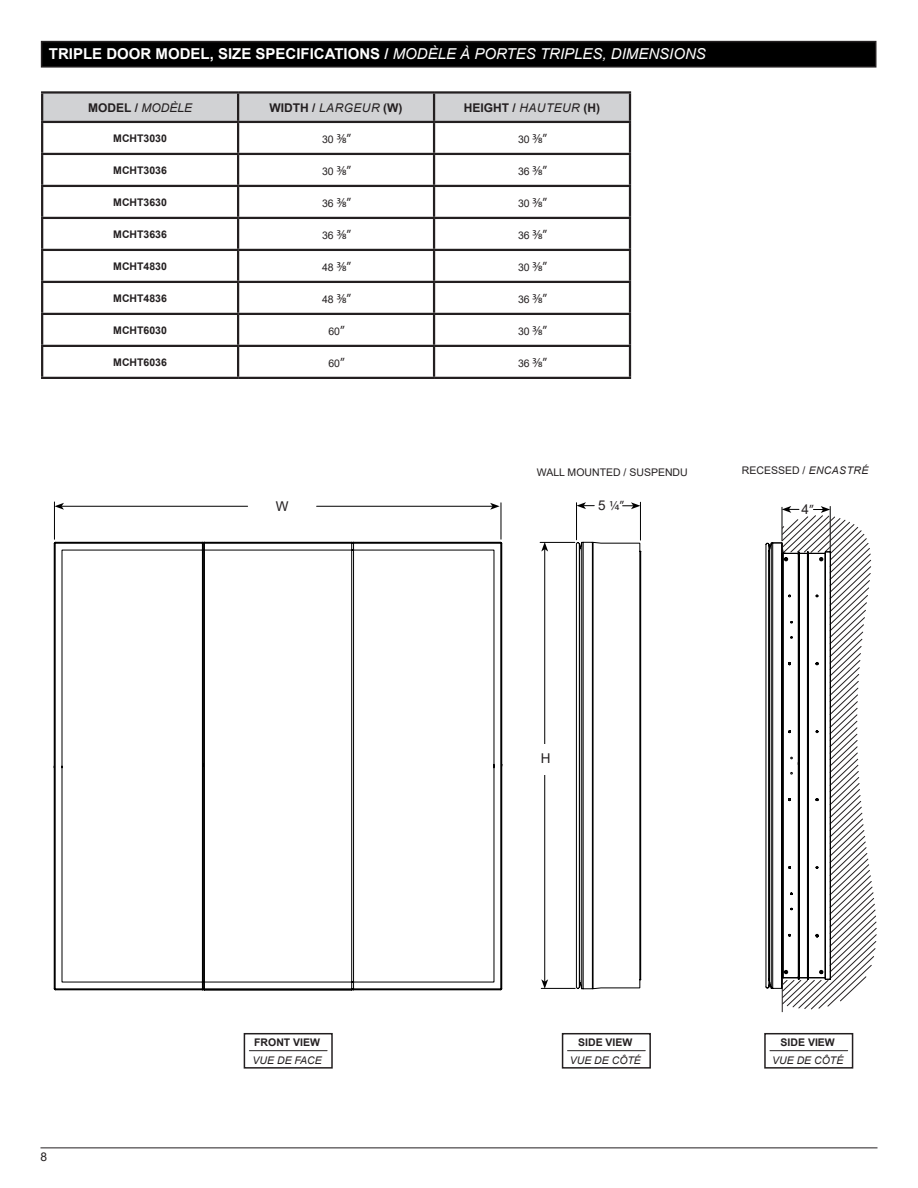
<style>
.page{position:relative;width:918px;height:1188px;background:#fff}
.page>*{position:absolute;margin:0;border:0;box-sizing:border-box;transform-origin:0 0}
.t1{font:700 15px "Arial";color:#fff}
.t2{font:13.5px "Myriad Pro";color:#231f20}
.t3{font:13.5px "Arial";color:#231f20}
.t4{font:700 12px "Arial";color:#231f20}
.t5{font:12px "Arial";color:#231f20}
.t6{font:700 10.5px "Arial";color:#231f20}
.t7{font:10.5px "Arial";color:#231f20}
.t8{font:italic 10.5px "Arial";color:#231f20}
.s1{font-weight:400;font-style:italic}
.s2{font-family:"Arial";font-size:10.5px}
.s3{font-family:"Myriad Pro";font-size:13.5px}
.s4{font-style:italic}
.s5{font-family:"Arial"}
.s6{font-family:"Myriad Pro"}
</style>
<div class="page">
<hr style="left:40px;top:1148px;width:838px;height:1px;background:#231f20">
<svg style="left:53px;top:541px;width:450px;height:449px"></svg>
<svg style="left:576px;top:542px;width:65px;height:448px"></svg>
<hr style="left:576px;top:503px;width:1px;height:37px;background:#000">
<hr style="left:640px;top:502px;width:1px;height:38px;background:#000">
<hr style="left:544px;top:549px;width:1px;height:433px;background:#000">
<svg style="left:541px;top:543px;width:7px;height:9px"></svg>
<svg style="left:541px;top:979px;width:7px;height:9px"></svg>
<hr style="left:541px;top:988px;width:34px;height:1px;background:#000">
<hr style="left:540px;top:542px;width:35px;height:1px;background:#000">
<div style="left:540px;top:744px;width:10px;height:31px;background:#fff"></div>
<svg style="left:623px;top:502px;width:17px;height:7px"></svg>
<svg style="left:813px;top:506px;width:17px;height:7px"></svg>
<svg style="left:577px;top:502px;width:17px;height:7px"></svg>
<svg style="left:782px;top:506px;width:17px;height:7px"></svg>
<hr style="left:782px;top:507px;width:1px;height:34px;background:#000">
<hr style="left:830px;top:506px;width:1px;height:46px;background:#000">
<svg style="left:782px;top:515px;width:95px;height:495px"></svg>
<hr style="left:782px;top:978px;width:1px;height:34px;background:#231f20">
<svg style="left:765px;top:524px;width:67px;height:467px"></svg>
<div style="left:43px;top:94px;width:586px;height:27px;background:#d1d2d4"></div>
<hr style="left:41px;top:94px;width:2px;height:27px;background:#231f20">
<hr style="left:237px;top:94px;width:2px;height:27px;background:#231f20">
<hr style="left:238px;top:121px;width:196px;height:2px;background:#231f20">
<hr style="left:434px;top:121px;width:197px;height:2px;background:#231f20">
<hr style="left:238px;top:153px;width:196px;height:2px;background:#231f20">
<hr style="left:434px;top:153px;width:197px;height:2px;background:#231f20">
<hr style="left:238px;top:185px;width:196px;height:2px;background:#231f20">
<hr style="left:434px;top:185px;width:197px;height:2px;background:#231f20">
<hr style="left:238px;top:217px;width:196px;height:2px;background:#231f20">
<hr style="left:434px;top:217px;width:197px;height:2px;background:#231f20">
<hr style="left:238px;top:249px;width:196px;height:2px;background:#231f20">
<hr style="left:434px;top:249px;width:197px;height:2px;background:#231f20">
<hr style="left:238px;top:281px;width:196px;height:2px;background:#231f20">
<hr style="left:434px;top:281px;width:197px;height:2px;background:#231f20">
<hr style="left:238px;top:313px;width:196px;height:2px;background:#231f20">
<hr style="left:434px;top:313px;width:197px;height:2px;background:#231f20">
<hr style="left:238px;top:345px;width:196px;height:2px;background:#231f20">
<hr style="left:434px;top:345px;width:197px;height:2px;background:#231f20">
<hr style="left:238px;top:377px;width:196px;height:2px;background:#231f20">
<hr style="left:434px;top:377px;width:197px;height:2px;background:#231f20">
<hr style="left:433px;top:94px;width:2px;height:27px;background:#231f20">
<hr style="left:629px;top:94px;width:2px;height:27px;background:#231f20">
<hr style="left:41px;top:91px;width:197px;height:3px;background:#231f20">
<hr style="left:238px;top:91px;width:196px;height:3px;background:#231f20">
<hr style="left:434px;top:91px;width:197px;height:3px;background:#231f20">
<hr style="left:41px;top:123px;width:2px;height:30px;background:#231f20">
<hr style="left:237px;top:123px;width:2px;height:30px;background:#231f20">
<hr style="left:41px;top:155px;width:2px;height:30px;background:#231f20">
<hr style="left:237px;top:155px;width:2px;height:30px;background:#231f20">
<hr style="left:41px;top:187px;width:2px;height:30px;background:#231f20">
<hr style="left:237px;top:187px;width:2px;height:30px;background:#231f20">
<hr style="left:41px;top:219px;width:2px;height:30px;background:#231f20">
<hr style="left:237px;top:219px;width:2px;height:30px;background:#231f20">
<hr style="left:41px;top:251px;width:2px;height:30px;background:#231f20">
<hr style="left:237px;top:251px;width:2px;height:30px;background:#231f20">
<hr style="left:41px;top:283px;width:2px;height:30px;background:#231f20">
<hr style="left:237px;top:283px;width:2px;height:30px;background:#231f20">
<hr style="left:41px;top:315px;width:2px;height:30px;background:#231f20">
<hr style="left:237px;top:315px;width:2px;height:30px;background:#231f20">
<hr style="left:41px;top:347px;width:2px;height:30px;background:#231f20">
<hr style="left:237px;top:347px;width:2px;height:30px;background:#231f20">
<hr style="left:433px;top:123px;width:2px;height:30px;background:#231f20">
<hr style="left:629px;top:123px;width:2px;height:30px;background:#231f20">
<hr style="left:433px;top:155px;width:2px;height:30px;background:#231f20">
<hr style="left:629px;top:155px;width:2px;height:30px;background:#231f20">
<hr style="left:433px;top:187px;width:2px;height:30px;background:#231f20">
<hr style="left:629px;top:187px;width:2px;height:30px;background:#231f20">
<hr style="left:433px;top:219px;width:2px;height:30px;background:#231f20">
<hr style="left:629px;top:219px;width:2px;height:30px;background:#231f20">
<hr style="left:433px;top:251px;width:2px;height:30px;background:#231f20">
<hr style="left:629px;top:251px;width:2px;height:30px;background:#231f20">
<hr style="left:433px;top:283px;width:2px;height:30px;background:#231f20">
<hr style="left:629px;top:283px;width:2px;height:30px;background:#231f20">
<hr style="left:433px;top:315px;width:2px;height:30px;background:#231f20">
<hr style="left:629px;top:315px;width:2px;height:30px;background:#231f20">
<hr style="left:433px;top:347px;width:2px;height:30px;background:#231f20">
<hr style="left:629px;top:347px;width:2px;height:30px;background:#231f20">
<hr style="left:41px;top:121px;width:197px;height:2px;background:#231f20">
<hr style="left:41px;top:153px;width:197px;height:2px;background:#231f20">
<hr style="left:41px;top:185px;width:197px;height:2px;background:#231f20">
<hr style="left:41px;top:217px;width:197px;height:2px;background:#231f20">
<hr style="left:41px;top:249px;width:197px;height:2px;background:#231f20">
<hr style="left:41px;top:281px;width:197px;height:2px;background:#231f20">
<hr style="left:41px;top:313px;width:197px;height:2px;background:#231f20">
<hr style="left:41px;top:345px;width:197px;height:2px;background:#231f20">
<hr style="left:41px;top:377px;width:197px;height:2px;background:#231f20">
<div style="left:42px;top:42px;width:834px;height:25px;background:#000"></div>
<div style="left:41px;top:41px;width:835px;height:27px;border:2px solid #231f20"></div>
<hr style="left:62px;top:506px;width:186px;height:1px;background:#000">
<svg style="left:55px;top:503px;width:9px;height:7px"></svg>
<hr style="left:501px;top:503px;width:1px;height:36px;background:#000">
<hr style="left:54px;top:502px;width:1px;height:37px;background:#000">
<hr style="left:317px;top:506px;width:176px;height:1px;background:#000">
<svg style="left:490px;top:503px;width:10px;height:7px"></svg>
<div style="left:244px;top:1033px;width:89px;height:36px;border:2px solid #231f20"></div>
<hr style="left:249px;top:1050px;width:78px;height:1px;background:#231f20">
<div style="left:764px;top:1033px;width:89px;height:36px;border:2px solid #231f20"></div>
<hr style="left:770px;top:1050px;width:78px;height:1px;background:#231f20">
<div style="left:562px;top:1033px;width:89px;height:36px;border:2px solid #231f20"></div>
<hr style="left:568px;top:1050px;width:77px;height:1px;background:#231f20">
<p class="t1" style="left:49px;top:44px;width:659px">TRIPLE DOOR MODEL, SIZE SPECIFICATIONS / <span class="s1">MODÈLE À PORTES TRIPLES, DIMENSIONS</span></p>
<p class="t4" style="left:88px;top:99px;width:105px">MODEL / <span class="s1">MODÈLE</span></p>
<p class="t4" style="left:270px;top:99px;width:134px">WIDTH / <span class="s1">LARGEUR</span> (W)</p>
<p class="t4" style="left:464px;top:99px;width:138px">HEIGHT / <span class="s1">HAUTEUR</span> (H)</p>
<p class="t6" style="left:113px;top:131px;width:55px">MCHT3030</p>
<p class="t2" style="left:322px;top:130px;width:31px"><span class="s2">30</span> 3/8”</p>
<p class="t2" style="left:518px;top:130px;width:31px"><span class="s2">30</span> 3/8”</p>
<p class="t6" style="left:113px;top:163px;width:55px">MCHT3036</p>
<p class="t2" style="left:322px;top:162px;width:31px"><span class="s2">30</span> 3/8”</p>
<p class="t2" style="left:518px;top:162px;width:31px"><span class="s2">36</span> 3/8”</p>
<p class="t6" style="left:113px;top:195px;width:55px">MCHT3630</p>
<p class="t2" style="left:322px;top:194px;width:31px"><span class="s2">36</span> 3/8”</p>
<p class="t2" style="left:518px;top:194px;width:31px"><span class="s2">30</span> 3/8”</p>
<p class="t6" style="left:113px;top:227px;width:55px">MCHT3636</p>
<p class="t2" style="left:322px;top:226px;width:31px"><span class="s2">36</span> 3/8”</p>
<p class="t2" style="left:518px;top:226px;width:31px"><span class="s2">36</span> 3/8”</p>
<p class="t6" style="left:113px;top:259px;width:55px">MCHT4830</p>
<p class="t2" style="left:322px;top:258px;width:31px"><span class="s2">48</span> 3/8”</p>
<p class="t2" style="left:518px;top:258px;width:31px"><span class="s2">30</span> 3/8”</p>
<p class="t6" style="left:113px;top:291px;width:55px">MCHT4836</p>
<p class="t2" style="left:322px;top:290px;width:31px"><span class="s2">48</span> 3/8”</p>
<p class="t2" style="left:518px;top:290px;width:31px"><span class="s2">36</span> 3/8”</p>
<p class="t6" style="left:113px;top:323px;width:55px">MCHT6030</p>
<p class="t7" style="left:328px;top:324px;width:18px">60<span class="s3">”</span></p>
<p class="t2" style="left:518px;top:322px;width:31px"><span class="s2">30</span> 3/8”</p>
<p class="t6" style="left:113px;top:355px;width:55px">MCHT6036</p>
<p class="t7" style="left:328px;top:356px;width:18px">60<span class="s3">”</span></p>
<p class="t2" style="left:518px;top:354px;width:31px"><span class="s2">36</span> 3/8”</p>
<p class="t3" style="left:276px;top:497px;width:14px">W</p>
<p class="t5" style="left:40px;top:1149px;width:8px">8</p>
<p class="t6" style="left:254px;top:1035px;width:67px">FRONT VIEW</p>
<p class="t8" style="left:253px;top:1053px;width:71px">VUE DE FACE</p>
<p class="t7" style="left:537px;top:466px;width:152px">WALL MOUNTED / SUSPENDU</p>
<p class="t7" style="left:742px;top:464px;width:128px">RECESSED / <span class="s4">ENCASTRÉ</span></p>
<p class="t2" style="left:598px;top:498px;width:28px"><span class="s5">5</span> 1/4”</p>
<p class="t3" style="left:802px;top:500px;width:14px">4<span class="s6">”</span></p>
<p class="t3" style="left:541px;top:749px;width:11px">H</p>
<p class="t6" style="left:578px;top:1035px;width:56px">SIDE VIEW</p>
<p class="t8" style="left:570px;top:1053px;width:73px">VUE DE CÔTÉ</p>
<p class="t6" style="left:781px;top:1035px;width:56px">SIDE VIEW</p>
<p class="t8" style="left:772px;top:1053px;width:73px">VUE DE CÔTÉ</p>
</div>
